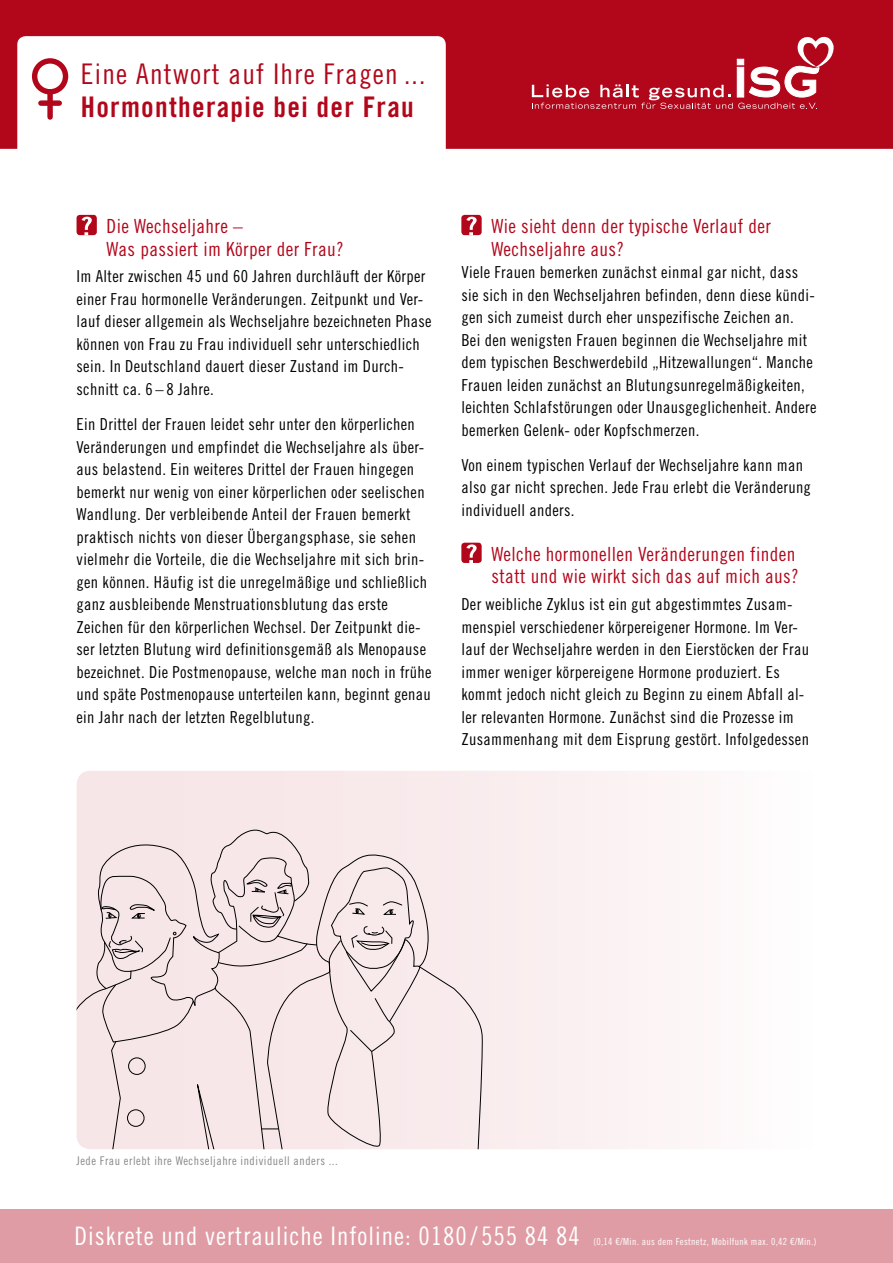
<style>
.page{position:relative;width:893px;height:1263px;background:#fff}
.page>*{position:absolute;margin:0;border:0;box-sizing:border-box;transform-origin:0 0}
.t1{font:28.35px "Trade Gothic LT Std Cn 18";letter-spacing:.045em;color:#b2071b}
.t2{font:28.35px "Trade Gothic LT Std Bd Cn 20";letter-spacing:.045em;color:#b2071b}
.t3{font:25.5px "Trade Gothic LT Std Cn 18";letter-spacing:.04em;color:#fff}
.t4{font:19.5px/22.5px "Trade Gothic LT Std Cn 18";letter-spacing:.02em;color:#b2071b}
.t5{font:16.5px/22.5px "Trade Gothic LT Std Cn 18";letter-spacing:.02em;color:#000}
.t6{font:12px "Trade Gothic LT Std Cn 18";letter-spacing:.045em;color:#87888a}
.t7{font:9.75px "Trade Gothic LT Std Cn 18";letter-spacing:.035em;color:#fff}
</style>
<div class="page">
<div style="left:77px;top:215px;width:20px;height:20px;background:#b2071b;border-radius:3px"></div>
<svg style="left:82px;top:217px;width:10px;height:18px"></svg>
<div style="left:461px;top:215px;width:21px;height:20px;background:#b2071b;border-radius:3px"></div>
<svg style="left:466px;top:217px;width:11px;height:18px"></svg>
<div style="left:461px;top:543px;width:21px;height:20px;background:#b2071b;border-radius:3px"></div>
<svg style="left:466px;top:544px;width:11px;height:19px"></svg>
<svg style="left:0;top:0;width:893px;height:149px;fill:#b2071b"></svg>
<svg style="left:532px;top:37px;width:302px;height:72px;background:#bc283a"></svg>
<div style="left:32px;top:58px;width:36px;height:36px;border:5px solid #b2071b;border-radius:50%"></div>
<div style="left:47px;top:92px;width:6px;height:25px;background:#b2071b"></div>
<div style="left:41px;top:100px;width:18px;height:6px;background:#b2071b"></div>
<div style="left:0;top:1210px;width:893px;height:53px;background:#e09ca4"></div>
<div style="left:77px;top:771px;width:586px;height:378px;background:#faeef0"></div>
<div style="left:310px;top:850px;width:174px;height:299px;background:#f9ebed"></div>
<svg style="left:325px;top:867px;width:95px;height:282px;background:#ebdcde"></svg>
<div style="left:77px;top:835px;width:23px;height:314px;background:#f7e6e8"></div>
<svg style="left:100px;top:828px;width:210px;height:321px;background:#ebdcdd"></svg>
<div style="left:128px;top:1057px;width:18px;height:18px;border:1px solid #000;border-radius:50%"></div>
<div style="left:127px;top:1109px;width:17px;height:18px;border:1px solid #000;border-radius:50%"></div>
<h1 class="t1" style="left:81px;top:57px;width:346px">Eine Antwort auf Ihre Fragen ...</h1>
<h1 class="t2" style="left:81px;top:90px;width:334px">Hormontherapie bei der Frau</h1>
<p class="t4" style="left:107px;top:215px;width:239px">Die Wechseljahre –<br>Was passiert im Körper der Frau?</p>
<p class="t5" style="left:77px;top:265px;width:357px">Im Alter zwischen 45 und 60 Jahren durchläuft der Körper einer Frau hormonelle Veränderungen. Zeitpunkt und Ver‑ lauf dieser allgemein als Wechseljahre bezeichneten Phase können von Frau zu Frau individuell sehr unterschiedlich sein. In Deutschland dauert dieser Zustand im Durch‑ schnitt ca. 6 – 8 Jahre.</p>
<p class="t5" style="left:77px;top:413px;width:357px">Ein Drittel der Frauen leidet sehr unter den körperlichen Veränderungen und empfindet die Wechseljahre als über&shy;aus belastend. Ein weiteres Drittel der Frauen hingegen bemerkt nur wenig von einer körperlichen oder seelischen Wandlung. Der verbleibende Anteil der Frauen bemerkt praktisch nichts von dieser Übergangsphase, sie sehen vielmehr die Vorteile, die die Wechseljahre mit sich brin‑ gen können. Häufig ist die unregelmäßige und schließlich ganz ausbleibende Menstruationsblutung das erste Zeichen für den körperlichen Wechsel. Der Zeitpunkt die‑ ser letzten Blutung wird definitionsgemäß als Menopause bezeichnet. Die Postmenopause, welche man noch in frühe und späte Postmenopause unterteilen kann, beginnt genau ein Jahr nach der letzten Regelblutung.</p>
<p class="t4" style="left:491px;top:215px;width:281px">Wie sieht denn der typische Verlauf der<br>Wechseljahre aus?</p>
<p class="t5" style="left:461px;top:261px;width:357px">Viele Frauen bemerken zunächst einmal gar nicht, dass sie sich in den Wechseljahren befinden, denn diese kündi‑ gen sich zumeist durch eher unspezifische Zeichen an.<br>Bei den wenigsten Frauen beginnen die Wechseljahre mit dem typischen Beschwerdebild „Hitzewallungen“. Manche Frauen leiden zunächst an Blutungsunregelmäßigkeiten, leichten Schlafstörungen oder Unausgeglichenheit. Andere bemerken Gelenk- oder Kopfschmerzen.</p>
<p class="t5" style="left:461px;top:454px;width:351px">Von einem typischen Verlauf der Wechseljahre kann man also gar nicht sprechen. Jede Frau erlebt die Veränderung individuell anders.</p>
<p class="t4" style="left:491px;top:542px;width:309px">Welche hormonellen Veränderungen finden statt und wie wirkt sich das auf mich aus?</p>
<p class="t5" style="left:461px;top:593px;width:349px">Der weibliche Zyklus ist ein gut abgestimmtes Zusam‑ menspiel verschiedener körpereigener Hormone. Im Ver‑ lauf der Wechseljahre werden in den Eierstöcken der Frau immer weniger körpereigene Hormone produziert. Es kommt jedoch nicht gleich zu Beginn zu einem Abfall al&shy;ler relevanten Hormone. Zunächst sind die Prozesse im Zusammenhang mit dem Eisprung gestört. Infolgedessen</p>
<p class="t6" style="left:77px;top:1154px;width:263px">Jede Frau erlebt ihre Wechseljahre individuell anders ...</p>
<h2 class="t3" style="left:74px;top:1221px;width:507px">Diskrete und vertrauliche Infoline: 0180/555 84 84</h2>
<p class="t7" style="left:593px;top:1235px;width:225px">(0,14 €/Min. aus dem Festnetz, Mobilfunk max. 0,42 €/Min.)</p>
</div>
